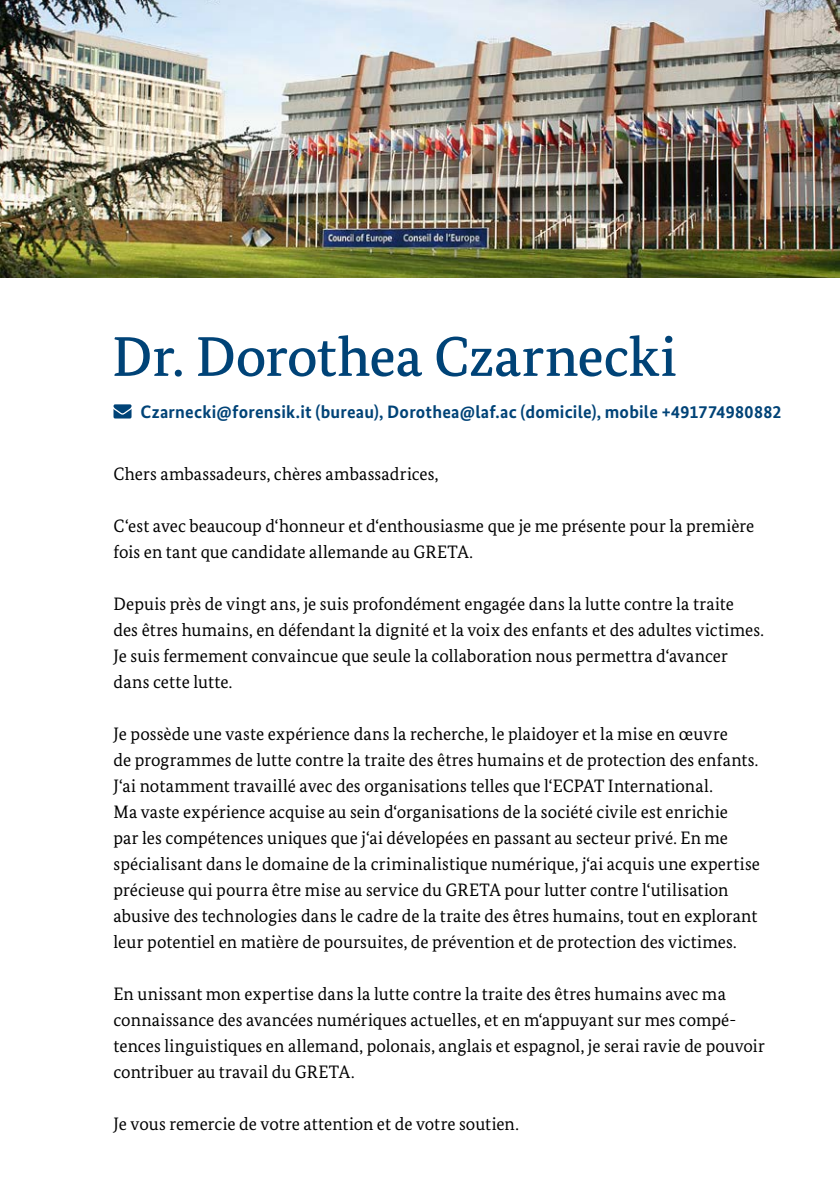
<style>
.page{position:relative;width:840px;height:1191px;background:#fff}
.page>*{position:absolute;margin:0;border:0;box-sizing:border-box;transform-origin:0 0}
.A_Headline_A-01a_H1_Headline{font:500 56px "Bundes Serif";letter-spacing:-.005em;color:#004377}
.B_Inhalt_B-01_F_Fließtext_Serif{font:18px/26px "Bundes Serif";letter-spacing:.005em;color:#000}
.A_Headline_A-04c_H4_Headline_Einfache_Sp{font:700 18px "Bundes Sans";letter-spacing:.01em;color:#004377}
</style>
<div class="page">
<img style="left:0;top:0;width:839px;height:278px">
<svg style="left:113px;top:404px;width:18px;height:14px"></svg>
<h1 class="A_Headline_A-01a_H1_Headline" style="left:112px;top:322px;width:566px">Dr. Dorothea Czarnecki</h1>
<p class="A_Headline_A-04c_H4_Headline_Einfache_Sp" style="left:140px;top:401px;width:642px">Czarnecki@forensik.it (bureau), Dorothea@laf.ac (domicile), mobile +491774980882</p>
<p class="B_Inhalt_B-01_F_Fließtext_Serif" style="left:113px;top:460px;width:326px">Chers ambassadeurs, chères ambassadrices,</p>
<p class="B_Inhalt_B-01_F_Fließtext_Serif" style="left:113px;top:512px;width:642px">C‘est avec beaucoup d‘honneur et d‘enthousiasme que je me présente pour la première fois en tant que candidate allemande au GRETA.</p>
<p class="B_Inhalt_B-01_F_Fließtext_Serif" style="left:113px;top:590px;width:651px">Depuis près de vingt ans, je suis profondément engagée dans la lutte contre la traite<br>des êtres humains, en défendant la dignité et la voix des enfants et des adultes victimes.<br>Je suis fermement convaincue que seule la collaboration nous permettra d‘avancer dans cette lutte.</p>
<p class="B_Inhalt_B-01_F_Fließtext_Serif" style="left:113px;top:720px;width:647px">Je possède une vaste expérience dans la recherche, le plaidoyer et la mise en œuvre<br>de programmes de lutte contre la traite des êtres humains et de protection des enfants.<br>J‘ai notamment travaillé avec des organisations telles que l‘ECPAT International.<br>Ma vaste expérience acquise au sein d‘organisations de la société civile est enrichie<br>par les compétences uniques que j‘ai dévelopées en passant au secteur privé. En me spécialisant dans le domaine de la criminalistique numérique, j‘ai acquis une expertise précieuse qui pourra être mise au service du GRETA pour lutter contre l‘utilisation abusive des technologies dans le cadre de la traite des êtres humains, tout en explorant leur potentiel en matière de poursuites, de prévention et de protection des victimes.</p>
<p class="B_Inhalt_B-01_F_Fließtext_Serif" style="left:113px;top:980px;width:652px">En unissant mon expertise dans la lutte contre la traite des êtres humains avec ma connaissance des avancées numériques actuelles, et en m‘appuyant sur mes compé&shy;tences linguistiques en allemand, polonais, anglais et espagnol, je serai ravie de pouvoir contribuer au travail du GRETA.</p>
<p class="B_Inhalt_B-01_F_Fließtext_Serif" style="left:113px;top:1110px;width:406px">Je vous remercie de votre attention et de votre soutien.</p>
</div>
